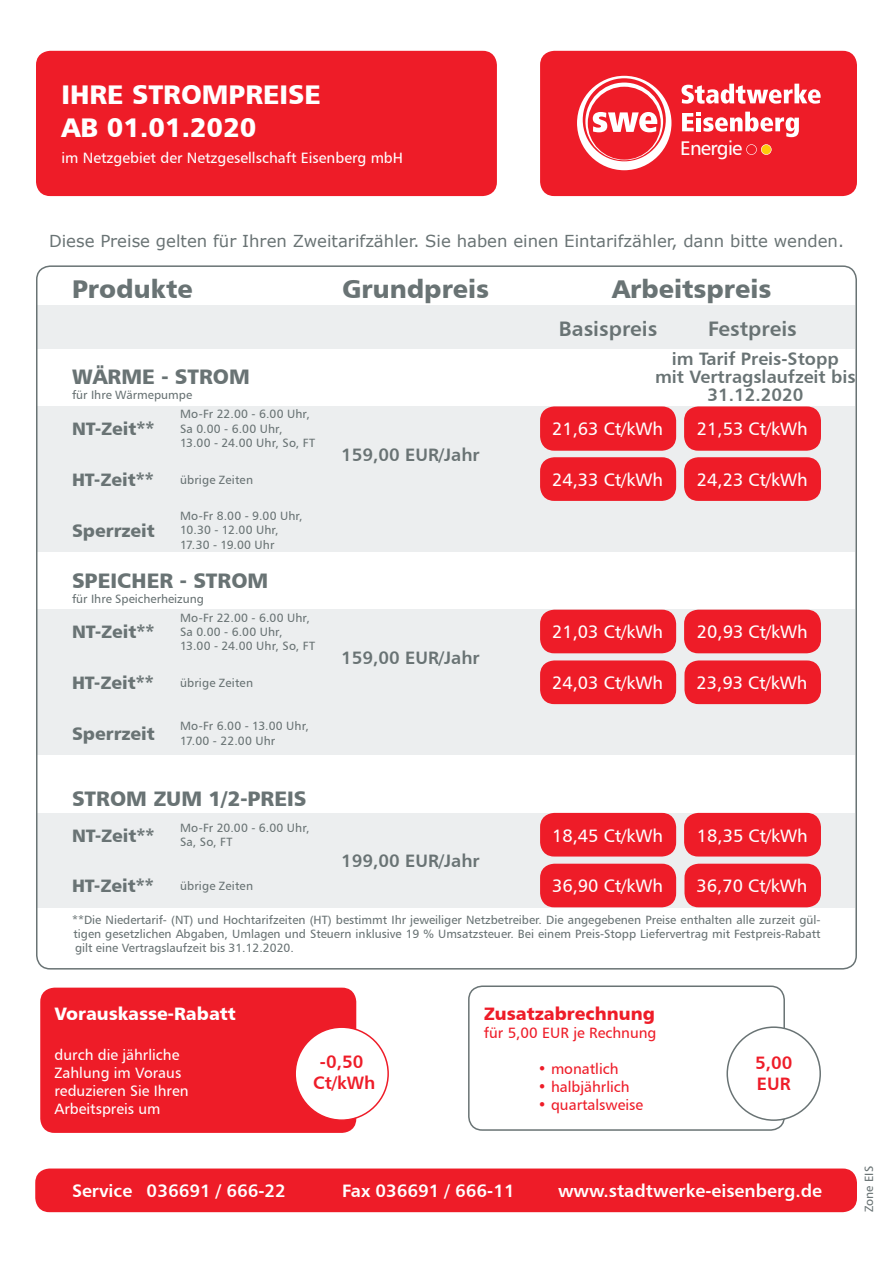
<style>
.page{position:relative;width:893px;height:1263px;background:#fff}
.page>*{position:absolute;margin:0;border:0;box-sizing:border-box;transform-origin:0 0}
.Titel{font:27px "Humanist 777 BT Black B";color:#fff}
.Überschrift_Model{font:25.65px "Humanist 777 BT Black B";color:#697374}
.Titel-2{font:21px "Humanist 777 BT Black B";color:#697374}
.Titel-3{font:21px "Humanist 777 BT Bold B";color:#697374}
.t1{font:19.8px "Humanist 777 BT Roman B";letter-spacing:-.035em;color:#fff}
.Titel-4{font:18px "Humanist 777 BT Roman B";color:#fff}
.Titel-5{font:18px/18px "Humanist 777 BT Bold B";color:#697374;text-align:center}
.Titel-6{font:18px "Humanist 777 BT Black B";color:#697374}
.Titel-7{font:18px "Humanist 777 BT Bold B";color:#fff}
.Titel-8{font:18px "Humanist 777 BT Black B";color:#fff}
.Titel-9{font:18px "Humanist 777 BT Bold B";color:#ee1c28}
.Titel-10{font:18px "Humanist 777 BT Black B";color:#ee1c28}
.Titel-11{font:16.5px "Verdana";color:#697374}
.Titel-12{font:15px "Humanist 777 BT Roman B";color:#fff}
.Titel-13{font:15px "Humanist 777 BT Roman B";color:#ee1c28}
.Titel-14{font:12px/14.4px "Humanist 777 BT Roman B";letter-spacing:.005em;color:#697374}
</style>
<div class="page">
<div style="left:38px;top:305px;width:817px;height:43px;background:#eceeef"></div>
<div style="left:38px;top:406px;width:817px;height:146px;background:#eceeef"></div>
<div style="left:38px;top:610px;width:817px;height:145px;background:#eceeef"></div>
<div style="left:38px;top:813px;width:817px;height:94px;background:#eceeef"></div>
<div style="left:36px;top:51px;width:461px;height:145px;background:#ee1c28;border-radius:14px"></div>
<div style="left:540px;top:51px;width:317px;height:145px;background:#ee1c28;border-radius:14px"></div>
<div style="left:35px;top:1168px;width:822px;height:44px;background:#ee1c28;border-radius:14px"></div>
<div style="left:540px;top:406px;width:136px;height:45px;background:#ee1c28;border-radius:14px"></div>
<div style="left:540px;top:457px;width:136px;height:44px;background:#ee1c28;border-radius:14px"></div>
<div style="left:540px;top:610px;width:136px;height:43px;background:#ee1c28;border-radius:14px"></div>
<div style="left:540px;top:660px;width:136px;height:44px;background:#ee1c28;border-radius:14px"></div>
<div style="left:684px;top:406px;width:137px;height:45px;background:#ee1c28;border-radius:14px"></div>
<div style="left:684px;top:457px;width:137px;height:44px;background:#ee1c28;border-radius:14px"></div>
<div style="left:684px;top:610px;width:137px;height:43px;background:#ee1c28;border-radius:14px"></div>
<div style="left:684px;top:660px;width:137px;height:44px;background:#ee1c28;border-radius:14px"></div>
<div style="left:40px;top:988px;width:316px;height:145px;background:#ee1c28;border-radius:14px"></div>
<div style="left:468px;top:985px;width:317px;height:146px;border:2px solid #697374;border-radius:14px"></div>
<div style="left:540px;top:813px;width:136px;height:43px;background:#ee1c28;border-radius:14px"></div>
<div style="left:540px;top:864px;width:136px;height:43px;background:#ee1c28;border-radius:14px"></div>
<div style="left:684px;top:813px;width:137px;height:43px;background:#ee1c28;border-radius:14px"></div>
<div style="left:684px;top:864px;width:137px;height:43px;background:#ee1c28;border-radius:14px"></div>
<div style="left:295px;top:1027px;width:93px;height:93px;background:#fff;border-radius:50%"></div>
<div style="left:294px;top:1026px;width:95px;height:95px;border:2px solid #ee1c28;border-radius:50%"></div>
<div style="left:727px;top:1027px;width:93px;height:93px;background:#fff;border-radius:50%"></div>
<div style="left:726px;top:1026px;width:95px;height:95px;border:2px solid #697374;border-radius:50%"></div>
<svg style="left:577px;top:76px;width:94px;height:94px"></svg>
<svg style="left:681px;top:84px;width:140px;height:20px"></svg>
<svg style="left:682px;top:112px;width:117px;height:25px"></svg>
<svg style="left:746px;top:144px;width:26px;height:11px"></svg>
<p class="Titel" style="left:62px;top:77px;width:261px">IHRE STROMPREISE</p>
<p class="Titel" style="left:62px;top:110px;width:196px">AB 01.01.2020</p>
<p class="Titel-12" style="left:62px;top:149px;width:343px">im Netzgebiet der Netzgesellschaft Eisenberg mbH</p>
<p class="t1" style="left:680px;top:136px;width:64px">Energie</p>
<p class="Titel-11" style="left:49px;top:230px;width:796px">Diese Preise gelten für Ihren Zweitarifzähler. Sie haben einen Eintarifzähler, dann bitte wenden.</p>
<p class="Überschrift_Model" style="left:72px;top:272px;width:122px">Produkte</p>
<p class="Überschrift_Model" style="left:342px;top:272px;width:149px">Grundpreis</p>
<p class="Überschrift_Model" style="left:612px;top:272px;width:161px">Arbeitspreis</p>
<p class="Titel-2" style="left:72px;top:363px;width:179px">WÄRME - STROM</p>
<p class="Titel-14" style="left:72px;top:388px;width:122px">für Ihre Wärmepumpe</p>
<p class="Titel-6" style="left:72px;top:417px;width:84px">NT-Zeit**</p>
<p class="Titel-6" style="left:72px;top:468px;width:83px">HT-Zeit**</p>
<p class="Titel-6" style="left:72px;top:519px;width:84px">Sperrzeit</p>
<p class="Titel-14" style="left:180px;top:407px;width:131px">Mo-Fr 22.00 - 6.00 Uhr,</p>
<p class="Titel-14" style="left:180px;top:421px;width:104px">Sa 0.00 - 6.00 Uhr,</p>
<p class="Titel-14" style="left:180px;top:436px;width:137px">13.00 - 24.00 Uhr, So, FT</p>
<p class="Titel-14" style="left:180px;top:472px;width:75px">übrige Zeiten</p>
<p class="Titel-14" style="left:180px;top:508px;width:124px">Mo-Fr 8.00 - 9.00 Uhr,<br>10.30 - 12.00 Uhr,</p>
<p class="Titel-14" style="left:180px;top:537px;width:96px">17.30 - 19.00 Uhr</p>
<p class="Titel-2" style="left:72px;top:567px;width:198px">SPEICHER - STROM</p>
<p class="Titel-14" style="left:72px;top:591px;width:134px">für Ihre Speicherheizung</p>
<p class="Titel-6" style="left:72px;top:620px;width:84px">NT-Zeit**</p>
<p class="Titel-6" style="left:72px;top:671px;width:83px">HT-Zeit**</p>
<p class="Titel-6" style="left:72px;top:722px;width:84px">Sperrzeit</p>
<p class="Titel-14" style="left:180px;top:610px;width:131px">Mo-Fr 22.00 - 6.00 Uhr,<br>Sa 0.00 - 6.00 Uhr,</p>
<p class="Titel-14" style="left:180px;top:639px;width:137px">13.00 - 24.00 Uhr, So, FT</p>
<p class="Titel-14" style="left:180px;top:675px;width:75px">übrige Zeiten</p>
<p class="Titel-14" style="left:180px;top:719px;width:130px">Mo-Fr 6.00 - 13.00 Uhr,</p>
<p class="Titel-14" style="left:180px;top:733px;width:97px">17.00 - 22.00 Uhr</p>
<p class="Titel-2" style="left:72px;top:785px;width:236px">STROM ZUM 1/2-PREIS</p>
<p class="Titel-6" style="left:72px;top:824px;width:84px">NT-Zeit**</p>
<p class="Titel-6" style="left:72px;top:874px;width:83px">HT-Zeit**</p>
<p class="Titel-14" style="left:180px;top:820px;width:131px">Mo-Fr 20.00 - 6.00 Uhr,</p>
<p class="Titel-14" style="left:180px;top:835px;width:54px">Sa, So, FT</p>
<p class="Titel-14" style="left:180px;top:878px;width:75px">übrige Zeiten</p>
<p class="Titel-5" style="left:341px;top:445px;width:140px">159,00 EUR/Jahr</p>
<p class="Titel-5" style="left:341px;top:648px;width:140px">159,00 EUR/Jahr</p>
<p class="Titel-5" style="left:341px;top:851px;width:140px">199,00 EUR/Jahr</p>
<p class="Titel-3" style="left:559px;top:315px;width:100px">Basispreis</p>
<p class="Titel-3" style="left:708px;top:315px;width:90px">Festpreis</p>
<p class="Titel-5" style="left:655px;top:350px;width:202px">im Tarif Preis-Stopp<br>mit Vertragslaufzeit bis<br>31.12.2020</p>
<p class="Titel-4" style="left:552px;top:418px;width:112px">21,63 Ct/kWh</p>
<p class="Titel-4" style="left:552px;top:468px;width:112px">24,33 Ct/kWh</p>
<p class="Titel-4" style="left:697px;top:418px;width:112px">21,53 Ct/kWh</p>
<p class="Titel-4" style="left:697px;top:468px;width:112px">24,23 Ct/kWh</p>
<p class="Titel-4" style="left:552px;top:621px;width:112px">21,03 Ct/kWh</p>
<p class="Titel-4" style="left:552px;top:672px;width:112px">24,03 Ct/kWh</p>
<p class="Titel-4" style="left:697px;top:621px;width:112px">20,93 Ct/kWh</p>
<p class="Titel-4" style="left:697px;top:672px;width:112px">23,93 Ct/kWh</p>
<p class="Titel-4" style="left:552px;top:824px;width:112px">18,45 Ct/kWh</p>
<p class="Titel-4" style="left:552px;top:875px;width:112px">36,90 Ct/kWh</p>
<p class="Titel-4" style="left:697px;top:824px;width:112px">18,35 Ct/kWh</p>
<p class="Titel-4" style="left:697px;top:875px;width:112px">36,70 Ct/kWh</p>
<p class="Titel-14" style="left:72px;top:912px;width:750px;text-align:justify">**Die Niedertarif- (NT) und Hochtarifzeiten (HT) bestimmt Ihr jeweiliger Netzbetreiber. Die angegebenen Preise enthalten alle zurzeit gül&shy;tigen gesetzlichen Abgaben, Umlagen und Steuern inklusive 19 % Umsatzsteuer. Bei einem Preis-Stopp Liefervertrag mit Festpreis-Rabatt gilt eine Vertragslaufzeit bis 31.12.2020.</p>
<p class="Titel-8" style="left:55px;top:1002px;width:183px">Vorauskasse-Rabatt</p>
<p class="Titel-12" style="left:55px;top:1045px;width:126px">durch die jährliche</p>
<p class="Titel-12" style="left:55px;top:1063px;width:128px">Zahlung im Voraus</p>
<p class="Titel-12" style="left:55px;top:1081px;width:136px">reduzieren Sie Ihren</p>
<p class="Titel-12" style="left:55px;top:1099px;width:107px">Arbeitspreis um</p>
<p class="Titel-9" style="left:320px;top:1050px;width:45px">-0,50</p>
<p class="Titel-9" style="left:313px;top:1071px;width:64px">Ct/kWh</p>
<p class="Titel-10" style="left:484px;top:1002px;width:172px">Zusatzabrechnung</p>
<p class="Titel-13" style="left:484px;top:1023px;width:174px">für 5,00 EUR je Rechnung</p>
<p class="Titel-13" style="left:538px;top:1059px;width:82px">• monatlich</p>
<p class="Titel-13" style="left:538px;top:1077px;width:93px">• halbjährlich</p>
<p class="Titel-13" style="left:538px;top:1095px;width:107px">• quartalsweise</p>
<p class="Titel-9" style="left:755px;top:1051px;width:39px">5,00</p>
<p class="Titel-9" style="left:757px;top:1072px;width:35px">EUR</p>
<p class="Titel-7" style="left:72px;top:1179px;width:215px">Service 036691 / 666-22</p>
<p class="Titel-7" style="left:342px;top:1179px;width:174px">Fax 036691 / 666-11</p>
<p class="Titel-7" style="left:558px;top:1179px;width:266px">www.stadtwerke-eisenberg.de</p>
<p class="Titel-14" style="left:862px;top:1212px;width:48px;rotate:-90deg">Zone EIS</p>
</div>
